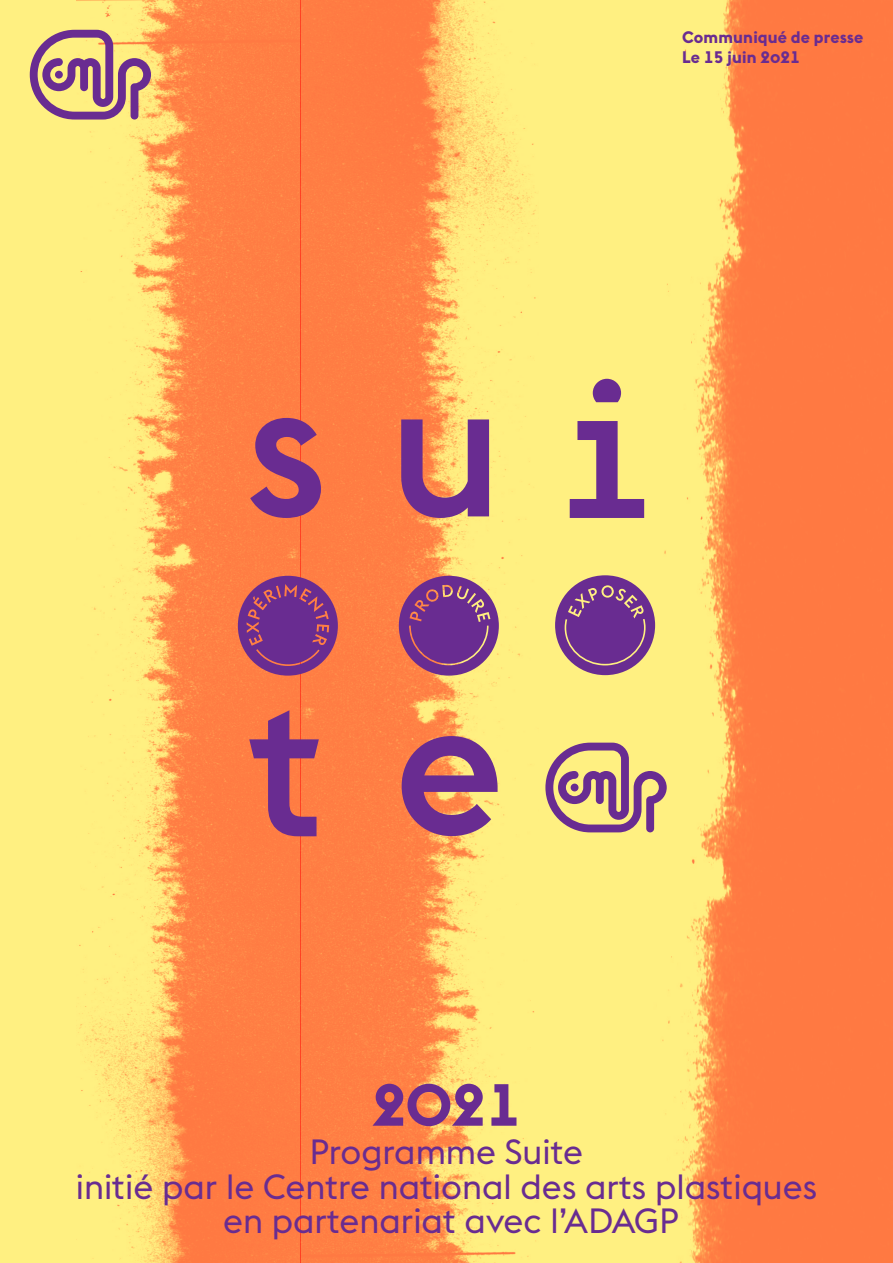
<style>
.page{position:relative;width:893px;height:1263px;background:#fff081}
.page>*{position:absolute;margin:0;border:0;box-sizing:border-box;transform-origin:0 0}
.t1{font:500 193.8px "Euclid Flex";color:#692c91}
.t2{font:700 58.5px "Euclid Flex";color:#692c91}
.t3{font:34.5px/34.5px "Euclid Flex";color:#692c91;text-align:center}
.t4{font:700 16.5px/19.8px "Euclid Flex";letter-spacing:.01em;color:#692c91}
</style>
<div class="page">
<img style="left:649px;top:0;width:244px;height:1263px">
<img style="left:76px;top:0;width:461px;height:1263px">
<svg style="left:545px;top:743px;width:122px;height:89px"></svg>
<svg style="left:238px;top:576px;width:100px;height:100px;background:#94437a"></svg>
<svg style="left:399px;top:576px;width:100px;height:100px;background:#925284"></svg>
<svg style="left:555px;top:575px;width:100px;height:100px"></svg>
<svg style="left:30px;top:30px;width:121px;height:90px"></svg>
<p class="t4" style="left:682px;top:27px;width:183px">Communiqué de presse<br>Le 15 juin 2021</p>
<h1 class="t1" style="left:247px;top:336px;width:401px">sui</h1>
<h1 class="t1" style="left:250px;top:655px;width:257px">t e</h1>
<h2 class="t2" style="left:372px;top:1071px;width:149px">2021</h2>
<p class="t3" style="left:76px;top:1135px;width:743px">Programme Suite<br>initié par le Centre national des arts plastiques en partenariat avec l’ADAGP</p>
</div>
